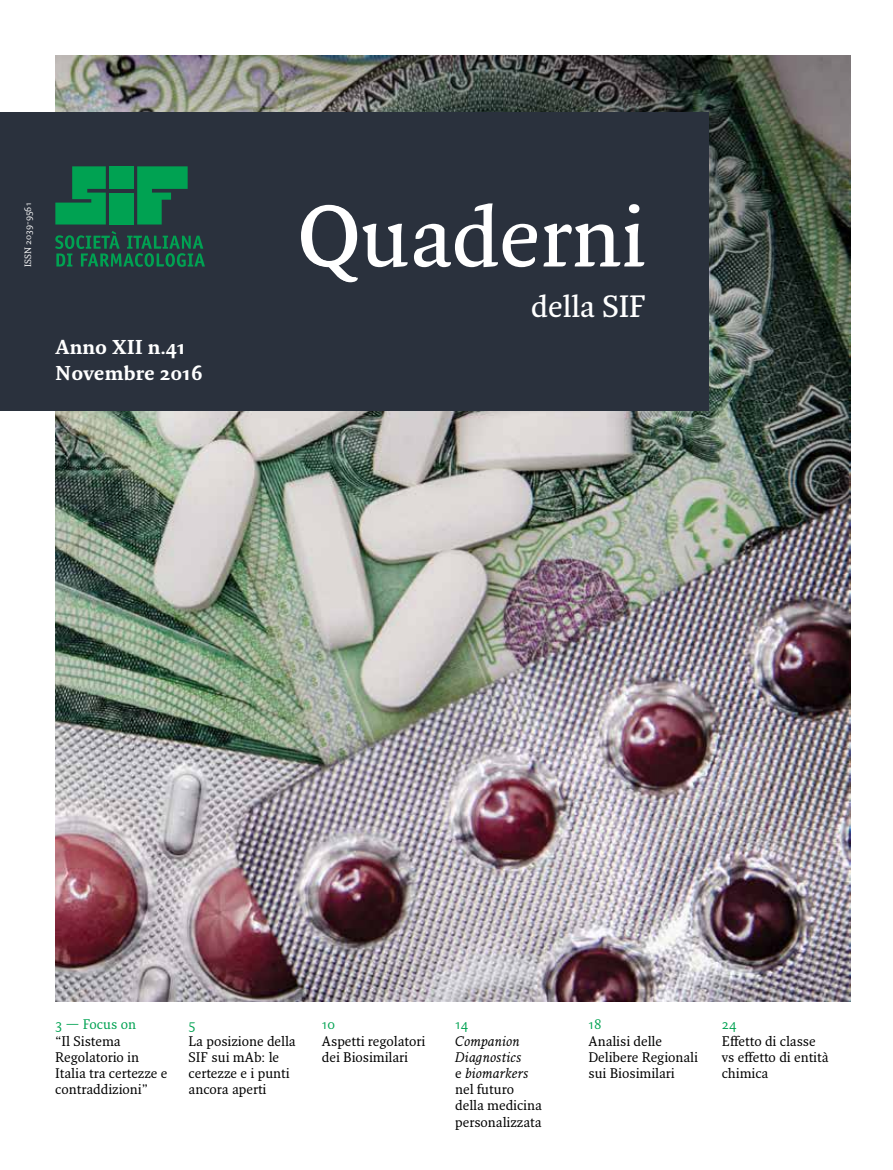
<style>
.page{position:relative;width:893px;height:1170px;background:#fff}
.page>*{position:absolute;margin:0;border:0;box-sizing:border-box;transform-origin:0 0}
.t1{font:600 84px "Fresco";color:#fff}
.t2{font:600 30px "Fresco";color:#fff}
.t3{font:700 19.5px/25.5px "Fresco";color:#fff}
.t4{font:13.5px/16.2px "Fresco";color:#000}
.t5{font:13.5px "Fresco";color:#00a252}
.t6{font:9px "Fresco";color:#fff}
.s1{font-style:italic}
</style>
<div class="page">
<img style="left:55px;top:55px;width:795px;height:946px">
<div style="left:0;top:113px;width:709px;height:298px;background:#2a313d"></div>
<div style="left:109px;top:192px;width:25px;height:32px;background:#00a252"></div>
<svg style="left:55px;top:166px;width:51px;height:58px"></svg>
<div style="left:109px;top:166px;width:25px;height:23px;background:#00a252"></div>
<svg style="left:137px;top:166px;width:51px;height:58px"></svg>
<svg style="left:55px;top:231px;width:150px;height:36px"></svg>
<p class="t6" style="left:22px;top:267px;width:66px;rotate:-90deg">ISSN 2039-9561</p>
<h3 class="t3" style="left:55px;top:334px;width:149px">Anno XII n.41<br>Novembre 2016</h3>
<h1 class="t1" style="left:298px;top:184px;width:349px">Quaderni</h1>
<h2 class="t2" style="left:531px;top:287px;width:116px">della SIF</h2>
<p class="t5" style="left:55px;top:1015px;width:82px">3 — Focus on</p>
<p class="t4" style="left:55px;top:1032px;width:114px">“Il Sistema<br>Regolatorio in<br>Italia tra certezze e contraddizioni”</p>
<p class="t5" style="left:189px;top:1015px;width:9px">5</p>
<p class="t4" style="left:189px;top:1032px;width:109px">La posizione della<br>SIF sui mAb: le certezze e i punti ancora aperti</p>
<p class="t5" style="left:322px;top:1015px;width:15px">10</p>
<p class="t4" style="left:322px;top:1032px;width:105px">Aspetti regolatori dei Biosimilari</p>
<p class="t5" style="left:455px;top:1015px;width:15px">14</p>
<p class="t4" style="left:455px;top:1032px;width:88px"><span class="s1">Companion<br>Diagnostics<br></span>e <span class="s1">biomarkers </span>nel futuro della medicina personalizzata</p>
<p class="t5" style="left:588px;top:1015px;width:15px">18</p>
<p class="t4" style="left:588px;top:1032px;width:111px">Analisi delle<br>Delibere Regionali sui Biosimilari</p>
<p class="t5" style="left:722px;top:1015px;width:16px">24</p>
<p class="t4" style="left:722px;top:1032px;width:108px">Effetto di classe vs effetto di entità chimica</p>
</div>
